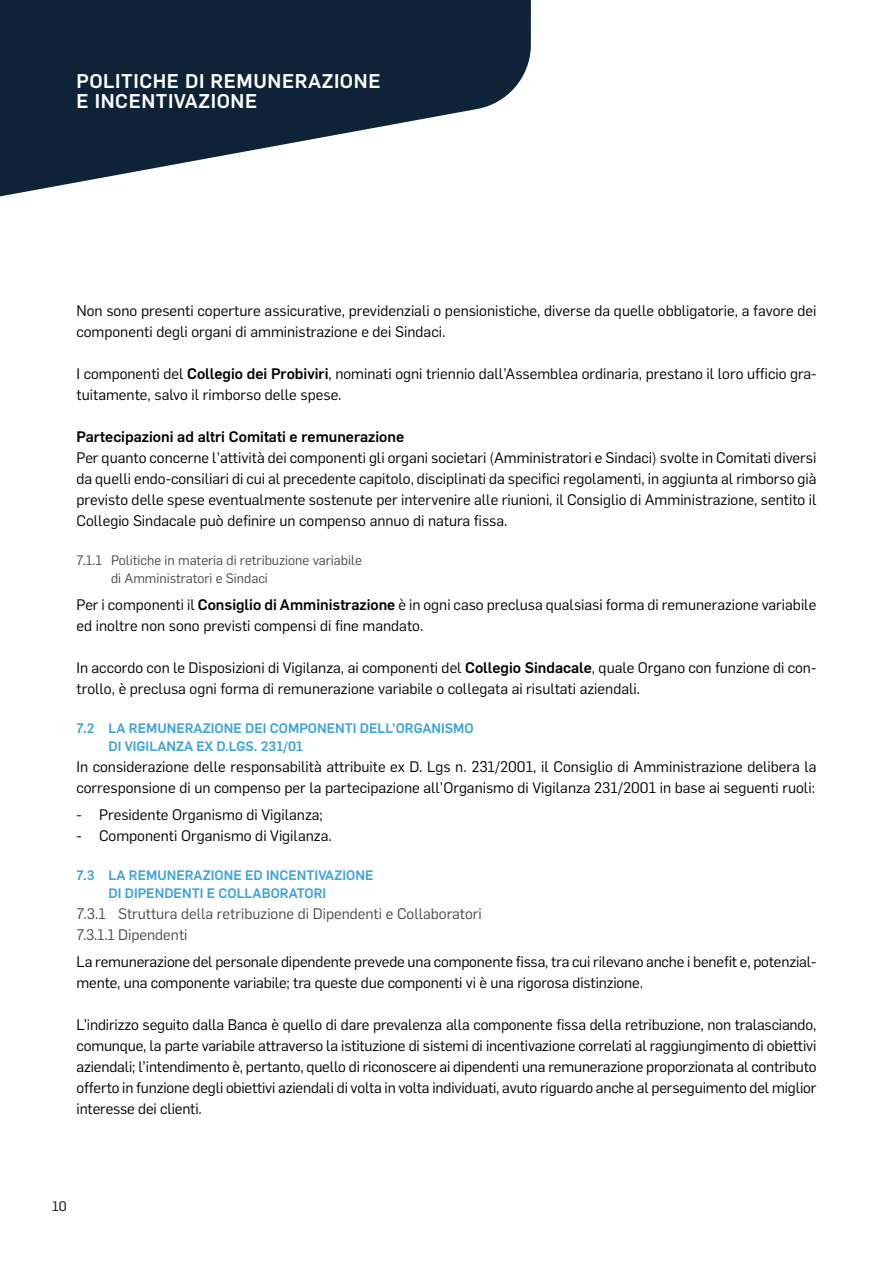
<style>
.page{position:relative;width:893px;height:1263px;background:#fff}
.page>*{position:absolute;margin:0;border:0;box-sizing:border-box;transform-origin:0 0}
.t1{font:500 19.5px/19.5px "Flama";letter-spacing:.03em;color:#fff}
.t2{font:15px/21px "Flama";color:#000}
.t3{font:15px/21px "Flama";color:#4a4a49}
.t4{font:500 15px "Flama";color:#000}
.t5{font:500 13.5px/18px "Flama";color:#3ea3dc}
.t6{font:13.5px/18px "Flama";color:#4a4a49}
.t7{font:13.5px "Flama";color:#000}
.s1{font-weight:500}
</style>
<div class="page">
<svg style="left:0;top:0;width:531px;height:197px;fill:#0f2338"></svg>
<h1 class="t1" style="left:77px;top:70px;width:306px">POLITICHE DI REMUNERAZIONE<br>E INCENTIVAZIONE</h1>
<p class="t2" style="left:77px;top:299px;width:741px">Non sono presenti coperture assicurative, previdenziali o pensionistiche, diverse da quelle obbligatorie, a favore dei componenti degli organi di amministrazione e dei Sindaci.</p>
<p class="t2" style="left:77px;top:362px;width:741px">I componenti del <span class="s1">Collegio dei Probiviri</span>, nominati ogni triennio dall’Assemblea ordinaria, prestano il loro ufficio gra&shy;tuitamente, salvo il rimborso delle spese.</p>
<p class="t4" style="left:77px;top:425px;width:329px">Partecipazioni ad altri Comitati e remunerazione</p>
<p class="t2" style="left:77px;top:446px;width:741px;text-align:justify">Per quanto concerne l’attività dei componenti gli organi societari (Amministratori e Sindaci) svolte in Comitati diversi da quelli endo-consiliari di cui al precedente capitolo, disciplinati da specifici regolamenti, in aggiunta al rimborso già previsto delle spese eventualmente sostenute per intervenire alle riunioni, il Consiglio di Amministrazione, sentito il Collegio Sindacale può definire un compenso annuo di natura fissa.</p>
<p class="t6" style="left:111px;top:550px;width:252px;text-indent:-35px">7.1.1 Politiche in materia di retribuzione variabile di Amministratori e Sindaci</p>
<p class="t2" style="left:77px;top:593px;width:741px">Per i componenti il <span class="s1">Consiglio di Amministrazione</span> è in ogni caso preclusa qualsiasi forma di remunerazione variabile ed inoltre non sono previsti compensi di fine mandato.</p>
<p class="t2" style="left:77px;top:656px;width:741px">In accordo con le Disposizioni di Vigilanza, ai componenti del <span class="s1">Collegio Sindacale</span>, quale Organo con funzione di con&shy;trollo, è preclusa ogni forma di remunerazione variabile o collegata ai risultati aziendali.</p>
<p class="t5" style="left:108px;top:718px;width:367px;text-indent:-32px">7.2 LA REMUNERAZIONE DEI COMPONENTI DELL’ORGANISMO<br>DI VIGILANZA EX D.LGS. 231/01</p>
<p class="t2" style="left:77px;top:755px;width:741px">In considerazione delle responsabilità attribuite ex D. Lgs n. 231/2001, il Consiglio di Amministrazione delibera la corresponsione di un compenso per la partecipazione all’Organismo di Vigilanza 231/2001 in base ai seguenti ruoli:</p>
<p class="t2" style="left:77px;top:803px;width:248px">- Presidente Organismo di Vigilanza;</p>
<p class="t2" style="left:77px;top:824px;width:257px">- Componenti Organismo di Vigilanza.</p>
<p class="t5" style="left:108px;top:865px;width:267px;text-indent:-32px">7.3 LA REMUNERAZIONE ED INCENTIVAZIONE<br>DI DIPENDENTI E COLLABORATORI</p>
<p class="t3" style="left:77px;top:902px;width:407px">7.3.1 Struttura della retribuzione di Dipendenti e Collaboratori<br>7.3.1.1 Dipendenti</p>
<p class="t2" style="left:77px;top:950px;width:741px">La remunerazione del personale dipendente prevede una componente fissa, tra cui rilevano anche i benefit e, potenzial&shy;mente, una componente variabile; tra queste due componenti vi è una rigorosa distinzione.</p>
<p class="t2" style="left:77px;top:1013px;width:741px;text-align:justify">L’indirizzo seguito dalla Banca è quello di dare prevalenza alla componente fissa della retribuzione, non tralasciando, comunque, la parte variabile attraverso la istituzione di sistemi di incentivazione correlati al raggiungimento di obiettivi aziendali; l’intendimento è, pertanto, quello di riconoscere ai dipendenti una remunerazione proporzionata al contributo offerto in funzione degli obiettivi aziendali di volta in volta individuati, avuto riguardo anche al perseguimento del miglior interesse dei clienti.</p>
<p class="t7" style="left:52px;top:1196px;width:16px">10</p>
</div>
